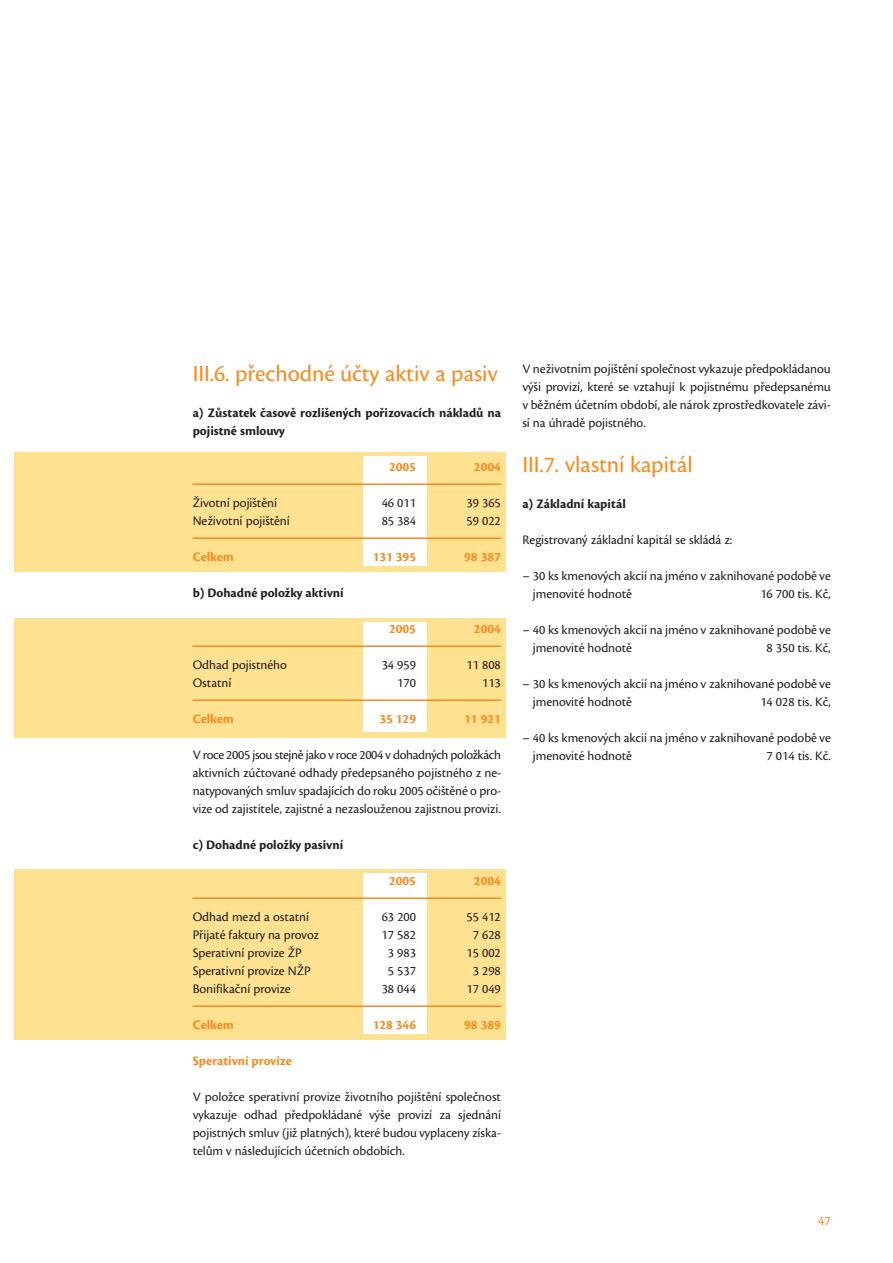
<style>
.page{position:relative;width:893px;height:1263px;background:#fff}
.page>*{position:absolute;margin:0;border:0;box-sizing:border-box;transform-origin:0 0}
.t1{font:24px "Cronos CE";color:#f68b1f}
.t2{font:13.5px/18px "Cronos CE";color:#231f20}
.t3{font:700 13.5px/18px "Cronos CE";letter-spacing:-.005em;color:#231f20}
.t4{font:700 13.5px "Cronos CE";color:#f68b1f}
.t5{font:13.5px "Cronos CE";color:#f68b1f}
</style>
<div class="page">
<svg style="left:14px;top:452px;width:492px;height:588px"></svg>
<h1 class="t1" style="left:193px;top:364px;width:307px">III.6. přechodné účty aktiv a pasiv</h1>
<p class="t3" style="left:193px;top:404px;width:310px">a) Zůstatek časově rozlišených pořizovacích nákladů na pojistné smlouvy</p>
<p class="t4" style="left:389px;top:461px;width:28px">2005</p>
<p class="t4" style="left:474px;top:461px;width:28px">2004</p>
<p class="t2" style="left:193px;top:494px;width:86px">Životní pojištění</p>
<p class="t2" style="left:382px;top:494px;width:36px">46 011</p>
<p class="t2" style="left:466px;top:494px;width:36px">39 365</p>
<p class="t2" style="left:193px;top:512px;width:99px">Neživotní pojištění</p>
<p class="t2" style="left:382px;top:512px;width:36px">85 384</p>
<p class="t2" style="left:466px;top:512px;width:36px">59 022</p>
<p class="t4" style="left:193px;top:551px;width:43px">Celkem</p>
<p class="t4" style="left:372px;top:551px;width:45px">131 395</p>
<p class="t4" style="left:464px;top:551px;width:38px">98 387</p>
<p class="t3" style="left:193px;top:584px;width:153px">b) Dohadné položky aktivní</p>
<p class="t4" style="left:389px;top:623px;width:28px">2005</p>
<p class="t4" style="left:474px;top:623px;width:28px">2004</p>
<p class="t2" style="left:193px;top:656px;width:96px">Odhad pojistného</p>
<p class="t2" style="left:382px;top:656px;width:36px">34 959</p>
<p class="t2" style="left:466px;top:656px;width:36px">11 808</p>
<p class="t2" style="left:193px;top:674px;width:40px">Ostatní</p>
<p class="t2" style="left:397px;top:674px;width:20px">170</p>
<p class="t2" style="left:482px;top:674px;width:20px">113</p>
<p class="t4" style="left:193px;top:713px;width:43px">Celkem</p>
<p class="t4" style="left:379px;top:713px;width:38px">35 129</p>
<p class="t4" style="left:464px;top:713px;width:38px">11 921</p>
<p class="t2" style="left:193px;top:746px;width:310px;text-align:justify">V roce 2005 jsou stejně jako v roce 2004 v dohadných položkách aktivních zúčtované odhady předepsaného pojistného z ne&shy;natypovaných smluv spadajících do roku 2005 očištěné o pro&shy;vize od zajistitele, zajistné a nezaslouženou zajistnou provizi.</p>
<p class="t3" style="left:193px;top:836px;width:152px">c) Dohadné položky pasivní</p>
<p class="t4" style="left:389px;top:875px;width:28px">2005</p>
<p class="t4" style="left:474px;top:875px;width:28px">2004</p>
<p class="t2" style="left:193px;top:908px;width:118px">Odhad mezd a ostatní</p>
<p class="t2" style="left:382px;top:908px;width:36px">63 200</p>
<p class="t2" style="left:466px;top:908px;width:36px">55 412</p>
<p class="t2" style="left:193px;top:926px;width:128px">Přijaté faktury na provoz</p>
<p class="t2" style="left:381px;top:926px;width:36px">17 582</p>
<p class="t2" style="left:473px;top:926px;width:30px">7 628</p>
<p class="t2" style="left:193px;top:944px;width:111px">Sperativní provize ŽP</p>
<p class="t2" style="left:388px;top:944px;width:30px">3 983</p>
<p class="t2" style="left:466px;top:944px;width:36px">15 002</p>
<p class="t2" style="left:193px;top:962px;width:119px">Sperativní provize NŽP</p>
<p class="t2" style="left:388px;top:962px;width:30px">5 537</p>
<p class="t2" style="left:473px;top:962px;width:30px">3 298</p>
<p class="t2" style="left:193px;top:980px;width:99px">Bonifikační provize</p>
<p class="t2" style="left:381px;top:980px;width:36px">38 044</p>
<p class="t2" style="left:466px;top:980px;width:36px">17 049</p>
<p class="t4" style="left:193px;top:1019px;width:43px">Celkem</p>
<p class="t4" style="left:372px;top:1019px;width:45px">128 346</p>
<p class="t4" style="left:464px;top:1019px;width:38px">98 389</p>
<p class="t4" style="left:193px;top:1055px;width:101px">Sperativní provize</p>
<p class="t2" style="left:193px;top:1088px;width:310px;text-align:justify">V položce sperativní provize životního pojištění společnost vykazuje odhad předpokládané výše provizí za sjednání pojistných smluv (již platných), které budou vyplaceny získa&shy;telům v následujících účetních obdobích.</p>
<p class="t2" style="left:522px;top:360px;width:310px;text-align:justify">V neživotním pojištění společnost vykazuje předpokládanou výši provizí, které se vztahují k pojistnému předepsanému v běžném účetním období, ale nárok zprostředkovatele závi&shy;sí na úhradě pojistného.</p>
<h1 class="t1" style="left:522px;top:455px;width:172px">III.7. vlastní kapitál</h1>
<p class="t3" style="left:522px;top:495px;width:105px">a) Základní kapitál</p>
<p class="t2" style="left:522px;top:531px;width:211px">Registrovaný základní kapitál se skládá z:</p>
<p class="t2" style="left:533px;top:567px;width:299px;text-indent:-11px">– 30 ks kmenových akcií na jméno v zaknihované podobě ve jmenovité hodnotě</p>
<p class="t2" style="left:760px;top:585px;width:72px">16 700 tis. Kč,</p>
<p class="t2" style="left:533px;top:621px;width:299px;text-indent:-11px">– 40 ks kmenových akcií na jméno v zaknihované podobě ve jmenovité hodnotě</p>
<p class="t2" style="left:766px;top:639px;width:66px">8 350 tis. Kč,</p>
<p class="t2" style="left:533px;top:675px;width:299px;text-indent:-11px">– 30 ks kmenových akcií na jméno v zaknihované podobě ve jmenovité hodnotě</p>
<p class="t2" style="left:760px;top:693px;width:72px">14 028 tis. Kč,</p>
<p class="t2" style="left:533px;top:729px;width:299px;text-indent:-11px">– 40 ks kmenových akcií na jméno v zaknihované podobě ve jmenovité hodnotě</p>
<p class="t2" style="left:766px;top:747px;width:66px">7 014 tis. Kč.</p>
<p class="t5" style="left:818px;top:1216px;width:14px">47</p>
</div>
